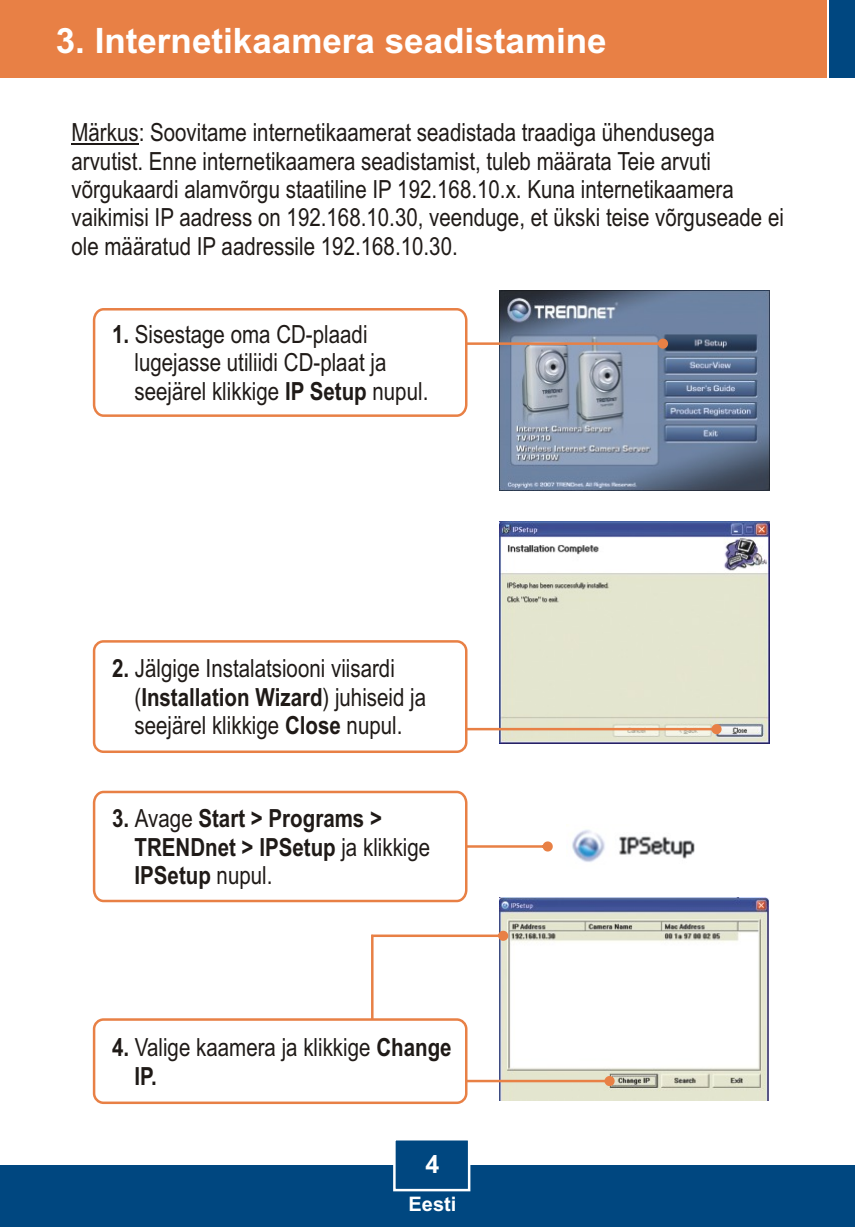
<style>
.page{position:relative;width:855px;height:1227px;background:#fff}
.page>*{position:absolute;margin:0;border:0;box-sizing:border-box;transform-origin:0 0}
.t1{font:700 35px "Arial";color:#fff}
.t2{font:25px/28.5px "Arial Narrow";color:#1f1a17}
.t3{font:700 25px/28.5px "Arial Narrow";color:#1f1a17}
.t4{font:700 25px "Arial";color:#fff}
.t5{font:700 20px "Arial";color:#fff}
.s1{font-weight:700}
.s2{font-weight:400}
</style>
<div class="page">
<img style="left:499px;top:521px;width:270px;height:223px">
<img style="left:499px;top:291px;width:270px;height:199px">
<div style="left:0;top:1165px;width:854px;height:62px;background:#004780"></div>
<div style="left:0;top:0;width:826px;height:78px;background:#e88045"></div>
<div style="left:829px;top:0;width:25px;height:78px;background:#004780"></div>
<svg style="left:468px;top:841px;width:84px;height:10px"></svg>
<svg style="left:393px;top:1140px;width:78px;height:52px"></svg>
<svg style="left:92px;top:307px;width:575px;height:111px"></svg>
<hr style="left:71px;top:144px;width:68px;height:1px;background:#1f1a17">
<svg style="left:92px;top:790px;width:376px;height:113px"></svg>
<svg style="left:467px;top:724px;width:254px;height:10px;background:#e6cbaf"></svg>
<div style="left:93px;top:640px;width:374px;height:113px;background:#fff;border:3px solid #e88045;border-radius:9px"></div>
<img style="left:572px;top:829px;width:123px;height:33px">
<img style="left:499px;top:898px;width:270px;height:202px">
<svg style="left:371px;top:930px;width:243px;height:156px"></svg>
<div style="left:93px;top:1018px;width:374px;height:86px;background:#fff;border:3px solid #e88045;border-radius:9px"></div>
<h1 class="t1" style="left:56px;top:27px;width:552px">3. Internetikaamera seadistamine</h1>
<p class="t2" style="left:71px;top:121px;width:713px">Märkus: Soovitame internetikaamerat seadistada traadiga ühendusega arvutist. Enne internetikaamera seadistamist, tuleb määrata Teie arvuti võrgukaardi alamvõrgu staatiline IP 192.168.10.x. Kuna internetikaamera vaikimisi IP aadress on 192.168.10.30, veenduge, et ükski teise võrguseade ei ole määratud IP aadressile 192.168.10.30.</p>
<p class="t2" style="left:134px;top:322px;width:295px;text-indent:-22px"><span class="s1">1.</span> Sisestage oma CD-plaadi lugejasse utiliidi CD-plaat ja seejärel klikkige <span class="s1">IP Setup</span> nupul.</p>
<p class="t2" style="left:134px;top:656px;width:293px;text-indent:-22px"><span class="s1">2.</span> Jälgige Instalatsiooni viisardi (<span class="s1">Installation Wizard</span>) juhiseid ja seejärel klikkige <span class="s1">Close</span> nupul.</p>
<p class="t3" style="left:134px;top:806px;width:297px;text-indent:-22px">3. <span class="s2">Avage</span> Start &gt; Programs &gt;<br>TRENDnet &gt; IPSetup <span class="s2">ja klikkige<br></span>IPSetup <span class="s2">nupul.</span></p>
<p class="t2" style="left:134px;top:1035px;width:318px;text-indent:-22px"><span class="s1">4.</span> Valige kaamera ja klikkige <span class="s1">Change<br>IP.</span></p>
<p class="t4" style="left:425px;top:1154px;width:15px">4</p>
<p class="t5" style="left:408px;top:1196px;width:49px">Eesti</p>
</div>
